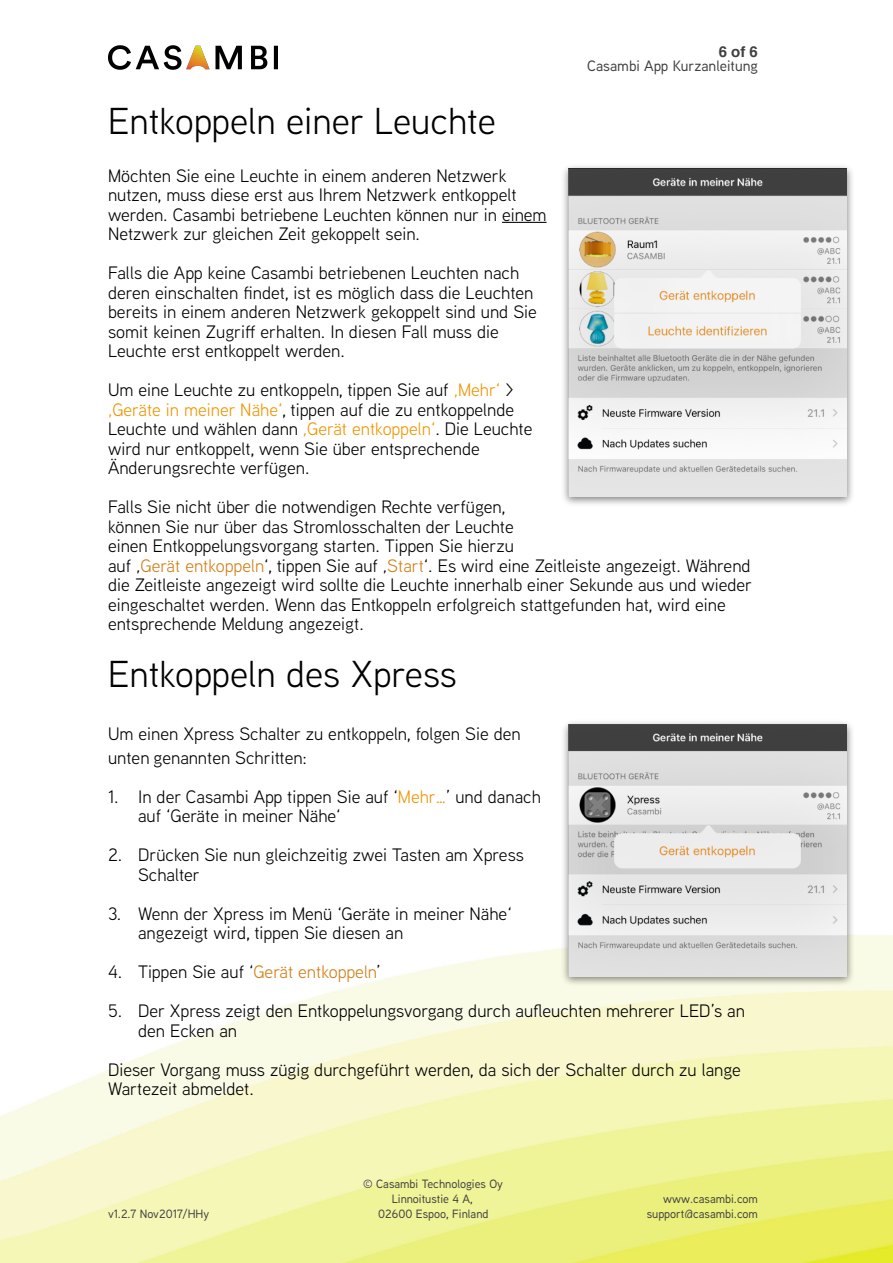
<style>
.page{position:relative;width:893px;height:1263px;background:#fff}
.page>*{position:absolute;margin:0;border:0;box-sizing:border-box;transform-origin:0 0}
.t1{font:37.5px "Aaux Next";color:#000}
.t2{font:18px/19.5px "Aaux Next";color:#000}
.t3{font:500 15px "Aaux Next";color:#404040}
.t4{font:700 15px "Helvetica";color:#404040}
.t5{font:500 12px/15px "Aaux Next";color:#404040;text-align:center}
.s1{color:#f09500}
.s2{color:#d17f15}
</style>
<div class="page">
<img style="left:0;top:934px;width:892px;height:329px">
<img style="left:108px;top:45px;width:170px;height:25px">
<hr style="left:502px;top:222px;width:44px;height:1px;background:#000">
<img style="left:563px;top:166px;width:289px;height:338px">
<img style="left:568px;top:168px;width:278px;height:328px">
<img style="left:561px;top:722px;width:292px;height:266px">
<img style="left:568px;top:724px;width:278px;height:252px">
<p class="t4" style="left:718px;top:46px;width:41px">6 of 6</p>
<p class="t3" style="left:587px;top:60px;width:172px">Casambi App Kurzanleitung</p>
<h1 class="t1" style="left:108px;top:107px;width:389px">Entkoppeln einer Leuchte</h1>
<p class="t2" style="left:108px;top:167px;width:440px">Möchten Sie eine Leuchte in einem anderen Netzwerk nutzen, muss diese erst aus Ihrem Netzwerk entkoppelt werden. Casambi betriebene Leuchten können nur in einem Netzwerk zur gleichen Zeit gekoppelt sein.</p>
<p class="t2" style="left:108px;top:265px;width:430px">Falls die App keine Casambi betriebenen Leuchten nach deren einschalten findet, ist es möglich dass die Leuchten bereits in einem anderen Netzwerk gekoppelt sind und Sie somit keinen Zugriff erhalten. In diesen Fall muss die Leuchte erst entkoppelt werden.</p>
<p class="t2" style="left:108px;top:382px;width:426px">Um eine Leuchte zu entkoppeln, tippen Sie auf <span class="s1">‚Mehr‘</span> &gt; <span class="s1">‚Geräte in meiner Nähe‘</span>, tippen auf die zu entkoppelnde Leuchte und wählen dann <span class="s1">‚Gerät entkoppeln‘</span>. Die Leuchte wird nur entkoppelt, wenn Sie über entsprechende Änderungsrechte verfügen.</p>
<p class="t2" style="left:108px;top:499px;width:645px">Falls Sie nicht über die notwendigen Rechte verfügen,<br>können Sie nur über das Stromlosschalten der Leuchte<br>einen Entkoppelungsvorgang starten. Tippen Sie hierzu<br>auf ‚<span class="s2">Gerät entkoppeln</span>‘, tippen Sie auf ‚<span class="s2">Start</span>‘. Es wird eine Zeitleiste angezeigt. Während die Zeitleiste angezeigt wird sollte die Leuchte innerhalb einer Sekunde aus und wieder eingeschaltet werden. Wenn das Entkoppeln erfolgreich stattgefunden hat, wird eine entsprechende Meldung angezeigt.</p>
<h1 class="t1" style="left:108px;top:661px;width:350px">Entkoppeln des Xpress</h1>
<p class="t2" style="left:108px;top:723px;width:414px;line-height:24px">Um einen Xpress Schalter zu entkoppeln, folgen Sie den unten genannten Schritten:</p>
<p class="t2" style="left:138px;top:788px;width:404px;text-indent:-30px">1. In der Casambi App tippen Sie auf ‘<span class="s1">Mehr…</span>’ und danach auf ‘Geräte in meiner Nähe‘</p>
<p class="t2" style="left:138px;top:847px;width:387px;text-indent:-30px">2. Drücken Sie nun gleichzeitig zwei Tasten am Xpress<br>Schalter</p>
<p class="t2" style="left:138px;top:905px;width:375px;text-indent:-30px">3. Wenn der Xpress im Menü ‘Geräte in meiner Nähe‘ angezeigt wird, tippen Sie diesen an</p>
<p class="t2" style="left:108px;top:964px;width:274px">4. Tippen Sie auf ‘<span class="s2">Gerät entkoppeln</span>’</p>
<p class="t2" style="left:138px;top:1003px;width:608px;text-indent:-30px">5. Der Xpress zeigt den Entkoppelungsvorgang durch aufleuchten mehrerer LED’s an den Ecken an</p>
<p class="t2" style="left:108px;top:1061px;width:634px">Dieser Vorgang muss zügig durchgeführt werden, da sich der Schalter durch zu lange<br>Wartezeit abmeldet.</p>
<p class="t5" style="left:108px;top:1208px;width:103px">v1.2.7 Nov2017/HHy</p>
<p class="t5" style="left:363px;top:1178px;width:141px">© Casambi Technologies Oy<br>Linnoitustie 4 A,<br>02600 Espoo, Finland</p>
<p class="t5" style="left:646px;top:1192px;width:113px;text-align:right">www.casambi.com support@casambi.com</p>
</div>
